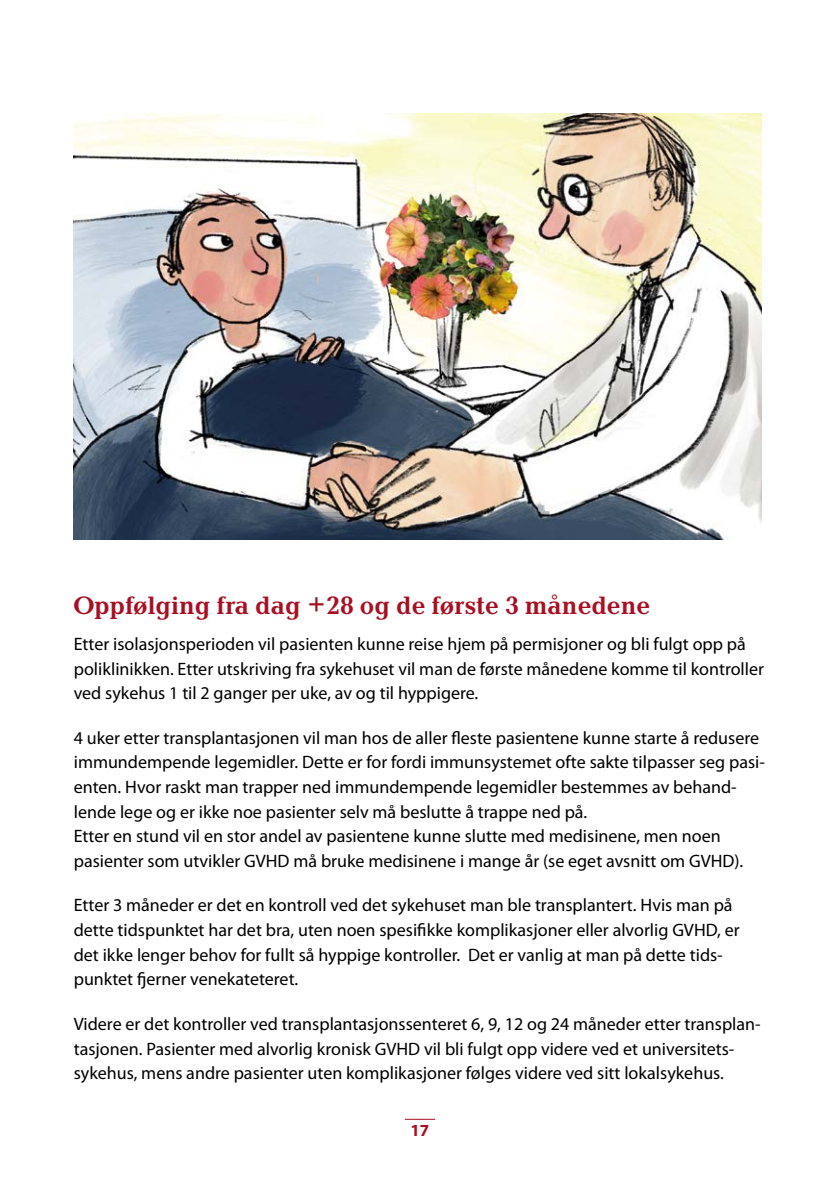
<style>
.page{position:relative;width:840px;height:1191px;background:#fff}
.page>*{position:absolute;margin:0;border:0;box-sizing:border-box;transform-origin:0 0}
.t1{font:700 26px "Baltica";color:#a80f22}
.t2{font:18px/24.6px "Myriad Pro";color:#000}
.t3{font:700 17px "Myriad Pro";color:#a80f22}
</style>
<div class="page">
<hr style="left:404px;top:1118px;width:31px;height:1px;background:#a80f22">
<img style="left:74px;top:113px;width:687px;height:427px">
<h1 class="t1" style="left:74px;top:589px;width:577px">Oppfølging fra dag +28 og de første 3 månedene</h1>
<p class="t2" style="left:74px;top:632px;width:691px">Etter isolasjonsperioden vil pasienten kunne reise hjem på permisjoner og bli fulgt opp på poliklinikken. Etter utskriving fra sykehuset vil man de første månedene komme til kontroller ved sykehus 1 til 2 ganger per uke, av og til hyppigere.</p>
<p class="t2" style="left:74px;top:725px;width:692px">4 uker etter transplantasjonen vil man hos de aller fleste pasientene kunne starte å redusere immundempende legemidler. Dette er for fordi immunsystemet ofte sakte tilpasser seg pasi&shy;enten. Hvor raskt man trapper ned immundempende legemidler bestemmes av behand&shy;lende lege og er ikke noe pasienter selv må beslutte å trappe ned på.<br>Etter en stund vil en stor andel av pasientene kunne slutte med medisinene, men noen pasienter som utvikler GVHD må bruke medisinene i mange år (se eget avsnitt om GVHD).</p>
<p class="t2" style="left:74px;top:893px;width:667px">Etter 3 måneder er det en kontroll ved det sykehuset man ble transplantert. Hvis man på dette tidspunktet har det bra, uten noen spesifikke komplikasjoner eller alvorlig GVHD, er det ikke lenger behov for fullt så hyppige kontroller. Det er vanlig at man på dette tids&shy;punktet fjerner venekateteret.</p>
<p class="t2" style="left:74px;top:1012px;width:688px">Videre er det kontroller ved transplantasjonssenteret 6, 9, 12 og 24 måneder etter transplan&shy;tasjonen. Pasienter med alvorlig kronisk GVHD vil bli fulgt opp videre ved et universitets&shy;sykehus, mens andre pasienter uten komplikasjoner følges videre ved sitt lokalsykehus.</p>
<p class="t3" style="left:410px;top:1120px;width:20px">17</p>
</div>
